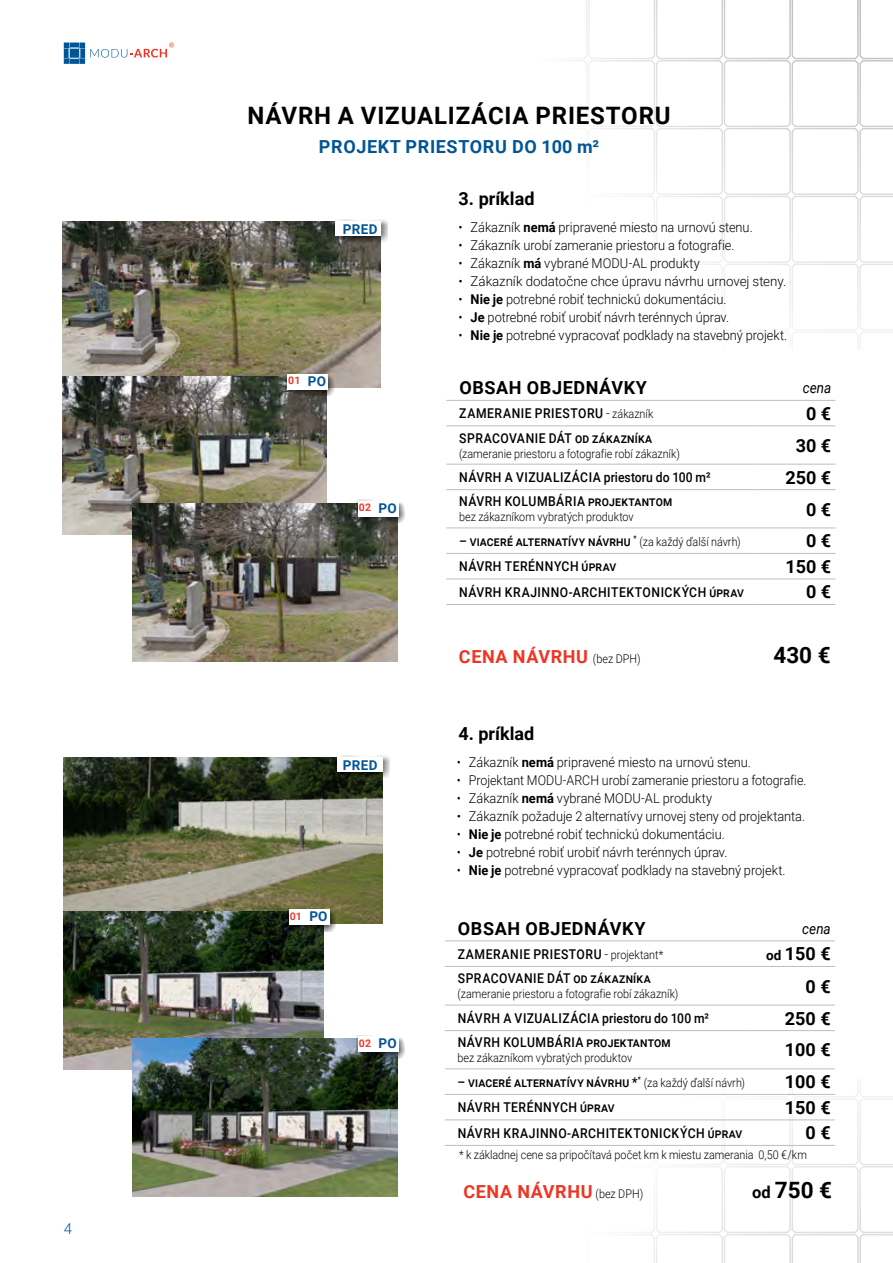
<style>
.page{position:relative;width:893px;height:1263px;background:#fff}
.page>*{position:absolute;margin:0;border:0;box-sizing:border-box;transform-origin:0 0}
.t1{font:700 24px "Roboto";letter-spacing:.035em;color:#000}
.t2{font:700 22.5px "Roboto";color:#000}
.t3{font:700 18px "Roboto";color:#000}
.t4{font:700 18px "Roboto";letter-spacing:.035em;color:#ee3524}
.t5{font:700 18px "Roboto";letter-spacing:.035em;color:#000}
.t6{font:700 18px "Roboto";letter-spacing:.035em;color:#005596}
.t7{font:italic 15px "Roboto";color:#000;scale:.9 1}
.t8{font:300 14.85px "Roboto";color:#005596}
.t9{font:300 13.5px "Roboto";letter-spacing:-.005em;color:#000;scale:.95 1}
.t10{font:500 13.5px "Roboto";letter-spacing:.035em;color:#000;scale:.9 1}
.t11{font:300 13.5px "Roboto";letter-spacing:-.005em;color:#000}
.t12{font:300 13.5px "Roboto";letter-spacing:-.005em;color:#000;scale:.92 1}
.t13{font:700 13.5px "Roboto";letter-spacing:.03em;color:#005596}
.t14{font:300 12px "Roboto";color:#000;scale:.9 1}
.t15{font:700 10.5px "Roboto";letter-spacing:.015em;color:#ee3827}
.s1{font-weight:700}
.s2{font-weight:300}
.s3{font-weight:300;font-size:12px}
.s4{font-weight:300;font-size:12px;color:#000}
.s5{font-size:13.5px}
.s6{font-size:16.5px}
</style>
<div class="page">
<svg style="left:64px;top:43px;width:110px;height:21px"></svg>
<svg style="left:570px;top:0;width:323px;height:127px"></svg>
<svg style="left:452px;top:1080px;width:441px;height:85px"></svg>
<img style="left:62px;top:222px;width:319px;height:166px">
<img style="left:64px;top:757px;width:318px;height:166px">
<img style="left:62px;top:376px;width:265px;height:158px">
<img style="left:64px;top:912px;width:259px;height:158px">
<img style="left:133px;top:503px;width:264px;height:158px">
<img style="left:133px;top:1039px;width:264px;height:157px">
<hr style="left:446px;top:400px;width:312px;height:1px;background:#bcbec0">
<hr style="left:758px;top:400px;width:77px;height:1px;background:#bcbec0">
<hr style="left:446px;top:425px;width:312px;height:1px;background:#bcbec0">
<hr style="left:758px;top:425px;width:77px;height:1px;background:#bcbec0">
<hr style="left:446px;top:464px;width:312px;height:1px;background:#bcbec0">
<hr style="left:758px;top:464px;width:77px;height:1px;background:#bcbec0">
<hr style="left:446px;top:489px;width:312px;height:1px;background:#bcbec0">
<hr style="left:758px;top:489px;width:77px;height:1px;background:#bcbec0">
<hr style="left:446px;top:527px;width:312px;height:1px;background:#bcbec0">
<hr style="left:758px;top:527px;width:77px;height:1px;background:#bcbec0">
<hr style="left:446px;top:553px;width:312px;height:1px;background:#bcbec0">
<hr style="left:758px;top:553px;width:77px;height:1px;background:#bcbec0">
<hr style="left:446px;top:579px;width:312px;height:1px;background:#bcbec0">
<hr style="left:758px;top:579px;width:77px;height:1px;background:#bcbec0">
<hr style="left:446px;top:604px;width:312px;height:1px;background:#bcbec0">
<hr style="left:758px;top:604px;width:77px;height:1px;background:#bcbec0">
<div style="left:333px;top:219px;width:54px;height:24px;background:#000;opacity:.75"></div>
<div style="left:335px;top:221px;width:46px;height:15px;background:#fff"></div>
<div style="left:335px;top:755px;width:54px;height:23px;background:#000;opacity:.75"></div>
<div style="left:337px;top:757px;width:46px;height:14px;background:#fff"></div>
<div style="left:286px;top:372px;width:48px;height:24px;background:#000;opacity:.75"></div>
<div style="left:288px;top:374px;width:40px;height:15px;background:#fff"></div>
<div style="left:287px;top:908px;width:49px;height:23px;background:#000;opacity:.75"></div>
<div style="left:289px;top:910px;width:41px;height:15px;background:#fff"></div>
<div style="left:356px;top:499px;width:49px;height:24px;background:#000;opacity:.75"></div>
<div style="left:358px;top:501px;width:41px;height:15px;background:#fff"></div>
<div style="left:356px;top:1035px;width:49px;height:23px;background:#000;opacity:.75"></div>
<div style="left:358px;top:1037px;width:41px;height:15px;background:#fff"></div>
<hr style="left:445px;top:940px;width:304px;height:1px;background:#bcbec0">
<hr style="left:749px;top:940px;width:86px;height:1px;background:#bcbec0">
<hr style="left:445px;top:966px;width:304px;height:1px;background:#bcbec0">
<hr style="left:749px;top:966px;width:86px;height:1px;background:#bcbec0">
<hr style="left:445px;top:1005px;width:304px;height:1px;background:#bcbec0">
<hr style="left:749px;top:1005px;width:86px;height:1px;background:#bcbec0">
<hr style="left:445px;top:1030px;width:304px;height:1px;background:#bcbec0">
<hr style="left:749px;top:1030px;width:86px;height:1px;background:#bcbec0">
<hr style="left:445px;top:1068px;width:304px;height:1px;background:#bcbec0">
<hr style="left:749px;top:1068px;width:86px;height:1px;background:#bcbec0">
<hr style="left:445px;top:1094px;width:304px;height:1px;background:#bcbec0">
<hr style="left:749px;top:1094px;width:86px;height:1px;background:#bcbec0">
<hr style="left:445px;top:1119px;width:304px;height:1px;background:#bcbec0">
<hr style="left:749px;top:1119px;width:86px;height:1px;background:#bcbec0">
<hr style="left:445px;top:1145px;width:304px;height:1px;background:#bcbec0">
<hr style="left:749px;top:1145px;width:86px;height:1px;background:#bcbec0">
<p class="t8" style="left:64px;top:1218px;width:10px">4</p>
<h1 class="t1" style="left:247px;top:99px;width:425px">NÁVRH A VIZUALIZÁCIA PRIESTORU</h1>
<h3 class="t6" style="left:319px;top:134px;width:282px">PROJEKT PRIESTORU DO 100 m²</h3>
<p class="t13" style="left:343px;top:220px;width:36px">PRED</p>
<p class="t15" style="left:288px;top:373px;width:14px">01</p>
<p class="t13" style="left:308px;top:372px;width:20px">PO</p>
<p class="t15" style="left:359px;top:500px;width:14px">02</p>
<p class="t13" style="left:378px;top:498px;width:20px">PO</p>
<p class="t13" style="left:343px;top:755px;width:36px">PRED</p>
<p class="t15" style="left:290px;top:909px;width:14px">01</p>
<p class="t13" style="left:309px;top:907px;width:20px">PO</p>
<p class="t15" style="left:359px;top:1035px;width:14px">02</p>
<p class="t13" style="left:378px;top:1034px;width:20px">PO</p>
<h3 class="t3" style="left:459px;top:186px;width:77px">3. príklad</h3>
<p class="t9" style="left:459px;top:217px;width:311px">• Zákazník <span class="s1">nemá</span> pripravené miesto na urnovú stenu.</p>
<p class="t9" style="left:459px;top:235px;width:292px">• Zákazník urobí zameranie priestoru a fotografie.</p>
<p class="t9" style="left:459px;top:253px;width:255px">• Zákazník <span class="s1">má</span> vybrané MODU-AL produkty</p>
<p class="t11" style="left:459px;top:271px;width:329px">• Zákazník dodatočne chce úpravu návrhu urnovej steny.</p>
<p class="t9" style="left:459px;top:289px;width:283px">• <span class="s1">Nie je</span> potrebné robiť technickú dokumentáciu.</p>
<p class="t9" style="left:459px;top:307px;width:286px">• <span class="s1">Je</span> potrebné robiť urobiť návrh terénnych úprav.</p>
<p class="t9" style="left:459px;top:325px;width:347px">• <span class="s1">Nie je</span> potrebné vypracovať podklady na stavebný projekt.</p>
<h3 class="t5" style="left:459px;top:375px;width:189px">OBSAH OBJEDNÁVKY</h3>
<p class="t7" style="left:803px;top:377px;width:33px">cena</p>
<p class="t10" style="left:459px;top:404px;width:217px">ZAMERANIE PRIESTORU <span class="s2">-</span> <span class="s3">zákazník</span></p>
<h3 class="t3" style="left:806px;top:401px;width:27px">0 €</h3>
<p class="t10" style="left:459px;top:428px;width:216px">SPRACOVANIE DÁT od zákazníka</p>
<p class="t14" style="left:459px;top:445px;width:247px">(zameranie priestoru a fotografie robí zákazník)</p>
<h3 class="t3" style="left:796px;top:433px;width:37px">30 €</h3>
<p class="t10" style="left:459px;top:468px;width:281px">NÁVRH A VIZUALIZÁCIA priestoru do 100 m²</p>
<h3 class="t3" style="left:785px;top:465px;width:47px">250 €</h3>
<p class="t10" style="left:459px;top:492px;width:238px">NÁVRH KOLUMBÁRIA projektantom</p>
<p class="t14" style="left:459px;top:509px;width:196px">bez zákazníkom vybratých produktov</p>
<h3 class="t3" style="left:806px;top:496px;width:27px">0 €</h3>
<p class="t10" style="left:459px;top:531px;width:314px">– viaceré alternatívy návrhu <sup>*</sup> <span class="s3">(za každý ďalší návrh)</span></p>
<h3 class="t3" style="left:806px;top:528px;width:27px">0 €</h3>
<p class="t10" style="left:459px;top:557px;width:176px">NÁVRH TERÉNNYCH úprav</p>
<h3 class="t3" style="left:785px;top:554px;width:47px">150 €</h3>
<p class="t10" style="left:459px;top:582px;width:318px">NÁVRH KRAJINNO-ARCHITEKTONICKÝCH úprav</p>
<h3 class="t3" style="left:806px;top:579px;width:27px">0 €</h3>
<h3 class="t4" style="left:459px;top:644px;width:183px">CENA NÁVRHU <span class="s4">(bez DPH)</span></h3>
<h2 class="t2" style="left:773px;top:639px;width:59px">430 €</h2>
<h3 class="t3" style="left:458px;top:721px;width:77px">4. príklad</h3>
<p class="t9" style="left:457px;top:753px;width:311px">• Zákazník <span class="s1">nemá</span> pripravené miesto na urnovú stenu.</p>
<p class="t12" style="left:457px;top:771px;width:381px">• Projektant MODU-ARCH urobí zameranie priestoru a fotografie.</p>
<p class="t9" style="left:457px;top:789px;width:270px">• Zákazník <span class="s1">nemá</span> vybrané MODU-AL produkty</p>
<p class="t11" style="left:457px;top:807px;width:350px">• Zákazník požaduje 2 alternatívy urnovej steny od projektanta.</p>
<p class="t9" style="left:457px;top:825px;width:283px">• <span class="s1">Nie je</span> potrebné robiť technickú dokumentáciu.</p>
<p class="t9" style="left:457px;top:843px;width:286px">• <span class="s1">Je</span> potrebné robiť urobiť návrh terénnych úprav.</p>
<p class="t9" style="left:457px;top:861px;width:347px">• <span class="s1">Nie je</span> potrebné vypracovať podklady na stavebný projekt.</p>
<h3 class="t5" style="left:458px;top:916px;width:189px">OBSAH OBJEDNÁVKY</h3>
<p class="t7" style="left:802px;top:918px;width:33px">cena</p>
<p class="t10" style="left:458px;top:944px;width:230px">ZAMERANIE PRIESTORU <span class="s2">-</span> <span class="s3">projektant*</span></p>
<h3 class="t3" style="left:766px;top:941px;width:66px"><span class="s5">od</span> 150 €</h3>
<p class="t10" style="left:458px;top:969px;width:216px">SPRACOVANIE DÁT od zákazníka</p>
<p class="t14" style="left:458px;top:986px;width:247px">(zameranie priestoru a fotografie robí zákazník)</p>
<h3 class="t3" style="left:805px;top:973px;width:27px">0 €</h3>
<p class="t10" style="left:458px;top:1009px;width:281px">NÁVRH A VIZUALIZÁCIA priestoru do 100 m²</p>
<h3 class="t3" style="left:785px;top:1005px;width:47px">250 €</h3>
<p class="t10" style="left:458px;top:1033px;width:238px">NÁVRH KOLUMBÁRIA projektantom</p>
<p class="t14" style="left:458px;top:1050px;width:196px">bez zákazníkom vybratých produktov</p>
<h3 class="t3" style="left:785px;top:1037px;width:47px">100 €</h3>
<p class="t10" style="left:458px;top:1072px;width:321px">– viaceré alternatívy návrhu *<sup>*</sup> <span class="s3">(za každý ďalší návrh)</span></p>
<h3 class="t3" style="left:785px;top:1069px;width:47px">100 €</h3>
<p class="t10" style="left:458px;top:1098px;width:176px">NÁVRH TERÉNNYCH úprav</p>
<h3 class="t3" style="left:785px;top:1095px;width:47px">150 €</h3>
<p class="t10" style="left:458px;top:1123px;width:318px">NÁVRH KRAJINNO-ARCHITEKTONICKÝCH úprav</p>
<h3 class="t3" style="left:805px;top:1120px;width:27px">0 €</h3>
<p class="t14" style="left:459px;top:1146px;width:388px">* k základnej cene sa pripočítavá počet km k miestu zamerania 0,50 €/km</p>
<h3 class="t4" style="left:463px;top:1179px;width:181px">CENA NÁVRHU <span class="s4">(bez DPH)</span></h3>
<h2 class="t2" style="left:752px;top:1174px;width:81px"><span class="s6">od</span> 750 €</h2>
</div>
